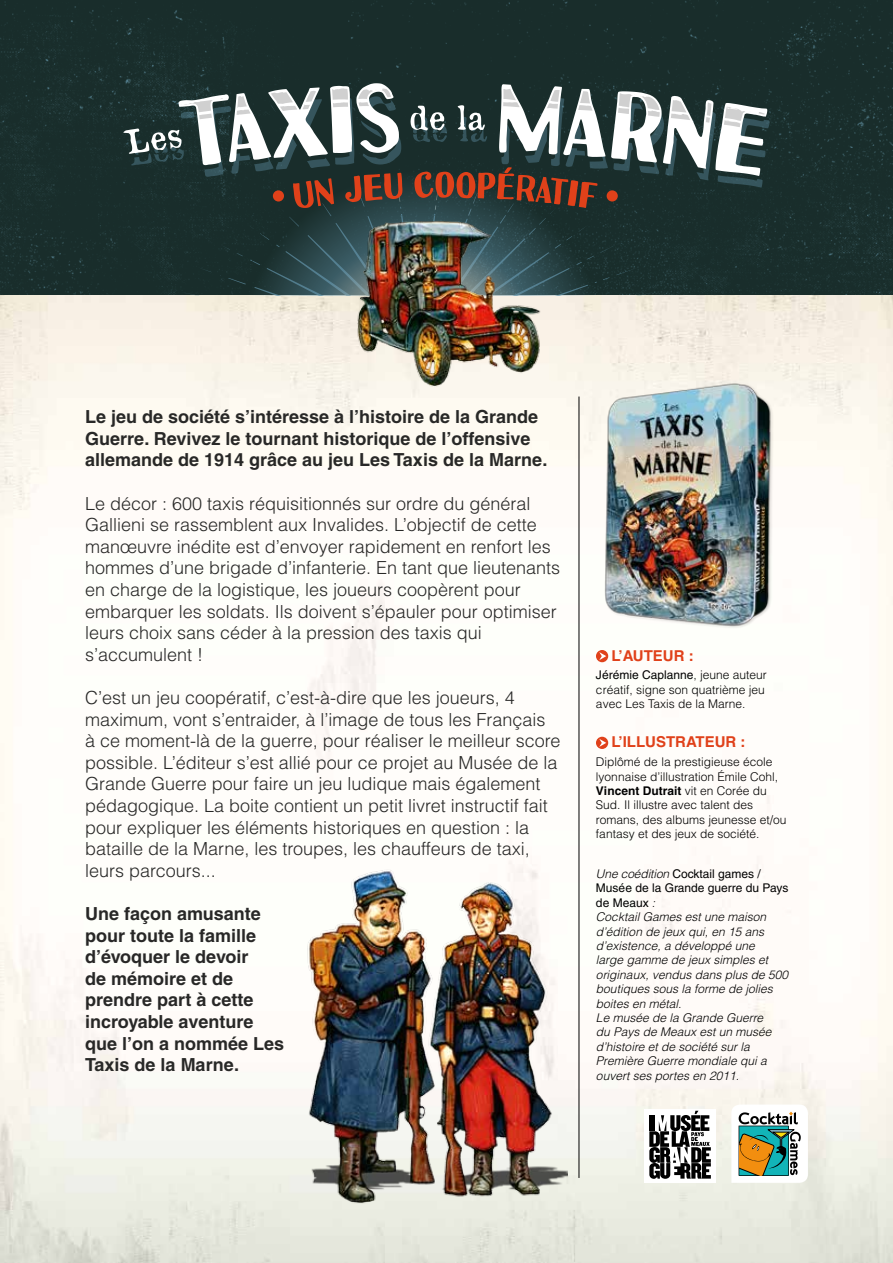
<style>
.page{position:relative;width:893px;height:1263px;background:#fff}
.page>*{position:absolute;margin:0;border:0;box-sizing:border-box;transform-origin:0 0}
.t1{font:300 18px/21.6px "Helvetica LT";color:#282827}
.t2{font:700 18px/21.6px "Helvetica LT";color:#282827}
.t3{font:700 15px "Helvetica LT";color:#e0411a}
.t4{font:italic 300 12px/14.4px "Helvetica LT";color:#000}
.t5{font:300 12px/14.4px "Helvetica LT";color:#000}
.s1{font-weight:400}
.s2{font-weight:700}
.s3{font-weight:400;font-style:normal}
</style>
<div class="page">
<img style="left:0;top:0;width:893px;height:1263px">
<svg style="left:197px;top:267px;width:15px;height:5px"></svg>
<svg style="left:180px;top:292px;width:23px;height:3px"></svg>
<img style="left:337px;top:295px;width:219px;height:101px">
<img style="left:601px;top:377px;width:176px;height:254px">
<svg style="left:596px;top:650px;width:12px;height:12px"></svg>
<svg style="left:599px;top:652px;width:7px;height:8px"></svg>
<svg style="left:596px;top:737px;width:12px;height:12px"></svg>
<svg style="left:599px;top:739px;width:7px;height:8px"></svg>
<svg style="left:126px;top:96px;width:644px;height:92px;background:#1d3332"></svg>
<svg style="left:123px;top:83px;width:644px;height:93px;fill:#1b302e"></svg>
<svg style="left:181px;top:88px;width:584px;height:39px"></svg>
<img style="left:219px;top:167px;width:451px;height:128px">
<div style="left:273px;top:190px;width:11px;height:11px;background:#e0411a;border-radius:50%"></div>
<div style="left:607px;top:190px;width:11px;height:11px;background:#e0411a;border-radius:50%"></div>
<img style="left:292px;top:855px;width:276px;height:388px">
<hr style="left:579px;top:396px;width:1px;height:782px;background:#000">
<div style="left:645px;top:1109px;width:71px;height:74px;background:#fff"></div>
<svg style="left:649px;top:1111px;width:62px;height:68px"></svg>
<div style="left:649px;top:1115px;width:6px;height:16px;background:#000"></div>
<svg style="left:731px;top:1104px;width:77px;height:79px"></svg>
<p class="t2" style="left:85px;top:406px;width:464px">Le jeu de société s’intéresse à l’histoire de la Grande<br>Guerre. Revivez le tournant historique de l’offensive allemande de 1914 grâce au jeu Les Taxis de la Marne.</p>
<p class="t1" style="left:85px;top:492px;width:477px">Le décor : 600 taxis réquisitionnés sur ordre du général Gallieni se rassemblent aux Invalides. L’objectif de cette manœuvre inédite est d’envoyer rapidement en renfort les hommes d’une brigade d’infanterie. En tant que lieutenants en charge de la logistique, les joueurs coopèrent pour embarquer les soldats. Ils doivent s’épauler pour optimiser leurs choix sans céder à la pression des taxis qui s’accumulent !</p>
<p class="t1" style="left:85px;top:687px;width:477px">C’est un jeu coopératif, c’est-à-dire que les joueurs, 4 maximum, vont s’entraider, à l’image de tous les Français<br>à ce moment-là de la guerre, pour réaliser le meilleur score possible. L’éditeur s’est allié pour ce projet au Musée de la Grande Guerre pour faire un jeu ludique mais également pédagogique. La boite contient un petit livret instructif fait pour expliquer les éléments historiques en question : la bataille de la Marne, les troupes, les chauffeurs de taxi, leurs parcours...</p>
<p class="t2" style="left:85px;top:903px;width:201px">Une façon amusante pour toute la famille d’évoquer le devoir<br>de mémoire et de prendre part à cette incroyable aventure que l’on a nommée Les<br>Taxis de la Marne.</p>
<p class="t3" style="left:612px;top:646px;width:84px">L’AUTEUR :</p>
<p class="t5" style="left:596px;top:668px;width:172px"><span class="s1">Jérémie Caplanne</span>, jeune auteur créatif, signe son quatrième jeu avec Les Taxis de la Marne.</p>
<p class="t3" style="left:612px;top:733px;width:136px">L’ILLUSTRATEUR :</p>
<p class="t5" style="left:596px;top:754px;width:192px">Diplômé de la prestigieuse école lyonnaise d’illustration Émile Cohl, <span class="s2">Vincent Dutrait</span> vit en Corée du Sud. Il illustre avec talent des romans, des albums jeunesse et/ou fantasy et des jeux de société.</p>
<p class="t4" style="left:596px;top:866px;width:194px">Une coédition <span class="s3">Cocktail games /<br>Musée de la Grande guerre du Pays de Meaux</span> :<br>Cocktail Games est une maison d’édition de jeux qui, en 15 ans d’existence, a développé une<br>large gamme de jeux simples et originaux, vendus dans plus de 500 boutiques sous la forme de jolies boites en métal.<br>Le musée de la Grande Guerre<br>du Pays de Meaux est un musée d’histoire et de société sur la<br>Première Guerre mondiale qui a ouvert ses portes en 2011.</p>
</div>
